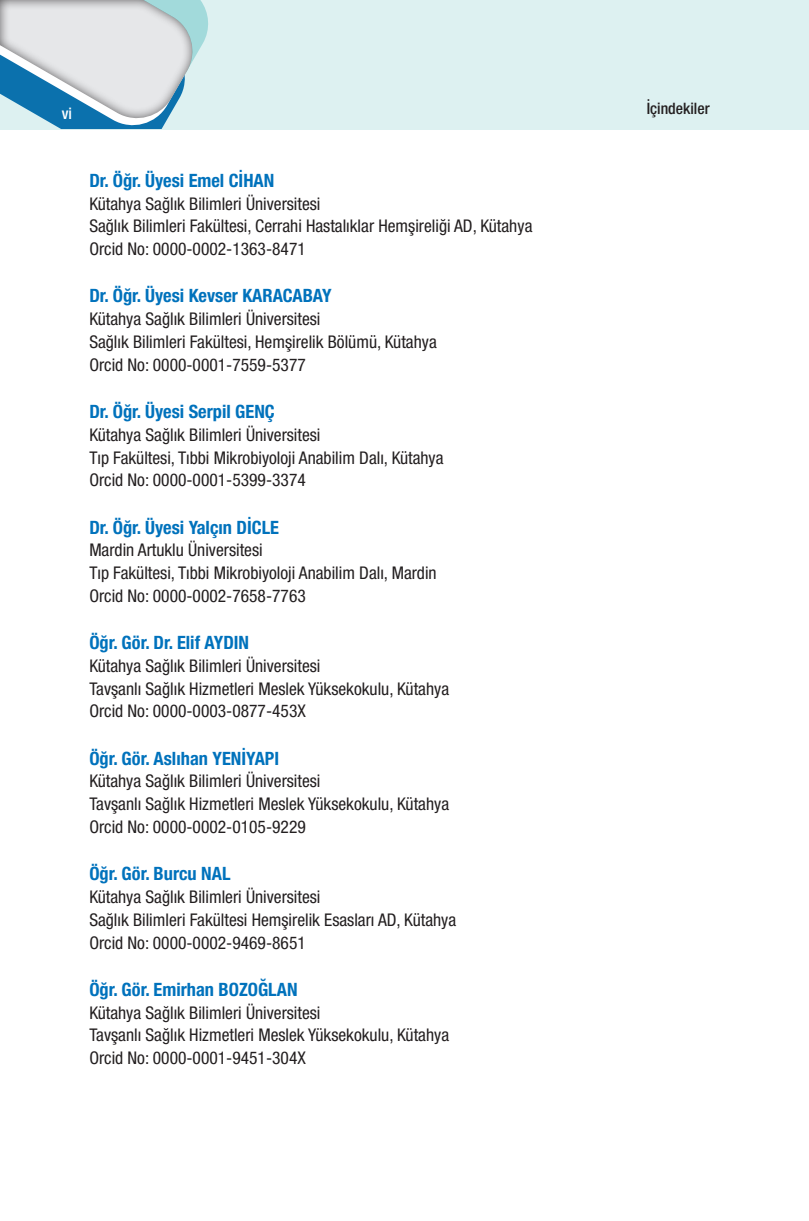
<style>
.page{position:relative;width:809px;height:1221px;background:#fff}
.page>*{position:absolute;margin:0;border:0;box-sizing:border-box;transform-origin:0 0}
.t1{font:700 18.38px "Helvetica 77 Cn";color:#0072bc}
.t2{font:17.5px/22.8px "Helvetica 57 Cn";color:#231f20}
.t3{font:15.75px "Helvetica 67 Med Cn";color:#231f20}
.t4{font:15.75px "Helvetica 67 Med Cn";color:#fff}
</style>
<div class="page">
<div style="left:0;top:0;width:808px;height:129px;background:#ddf1f1"></div>
<svg style="left:0;top:0;width:211px;height:130px"></svg>
<div style="left:0;top:0;width:194px;height:120px;background:#231f20;opacity:.75"></div>
<p class="t4" style="left:62px;top:104px;width:12px">vi</p>
<p class="t3" style="left:646px;top:99px;width:64px">İçindekiler</p>
<p class="t1" style="left:89px;top:169px;width:186px">Dr. Öğr. Üyesi Emel CİHAN</p>
<p class="t2" style="left:89px;top:192px;width:444px">Kütahya Sağlık Bilimleri Üniversitesi<br>Sağlık Bilimleri Fakültesi, Cerrahi Hastalıklar Hemşireliği AD, Kütahya<br>Orcid No: 0000-0002-1363-8471</p>
<p class="t1" style="left:89px;top:285px;width:244px">Dr. Öğr. Üyesi Kevser KARACABAY</p>
<p class="t2" style="left:89px;top:307px;width:349px">Kütahya Sağlık Bilimleri Üniversitesi<br>Sağlık Bilimleri Fakültesi, Hemşirelik Bölümü, Kütahya<br>Orcid No: 0000-0001-7559-5377</p>
<p class="t1" style="left:89px;top:400px;width:187px">Dr. Öğr. Üyesi Serpil GENÇ</p>
<p class="t2" style="left:89px;top:423px;width:356px">Kütahya Sağlık Bilimleri Üniversitesi<br>Tıp Fakültesi, Tıbbi Mikrobiyoloji Anabilim Dalı, Kütahya<br>Orcid No: 0000-0001-5399-3374</p>
<p class="t1" style="left:89px;top:516px;width:191px">Dr. Öğr. Üyesi Yalçın DİCLE</p>
<p class="t2" style="left:89px;top:538px;width:349px">Mardin Artuklu Üniversitesi<br>Tıp Fakültesi, Tıbbi Mikrobiyoloji Anabilim Dalı, Mardin<br>Orcid No: 0000-0002-7658-7763</p>
<p class="t1" style="left:89px;top:631px;width:161px">Öğr. Gör. Dr. Elif AYDIN</p>
<p class="t2" style="left:89px;top:654px;width:361px">Kütahya Sağlık Bilimleri Üniversitesi<br>Tavşanlı Sağlık Hizmetleri Meslek Yüksekokulu, Kütahya<br>Orcid No: 0000-0003-0877-453X</p>
<p class="t1" style="left:89px;top:747px;width:191px">Öğr. Gör. Aslıhan YENİYAPI</p>
<p class="t2" style="left:89px;top:769px;width:361px">Kütahya Sağlık Bilimleri Üniversitesi<br>Tavşanlı Sağlık Hizmetleri Meslek Yüksekokulu, Kütahya<br>Orcid No: 0000-0002-0105-9229</p>
<p class="t1" style="left:89px;top:862px;width:143px">Öğr. Gör. Burcu NAL</p>
<p class="t2" style="left:89px;top:885px;width:368px">Kütahya Sağlık Bilimleri Üniversitesi<br>Sağlık Bilimleri Fakültesi Hemşirelik Esasları AD, Kütahya<br>Orcid No: 0000-0002-9469-8651</p>
<p class="t1" style="left:89px;top:978px;width:210px">Öğr. Gör. Emirhan BOZOĞLAN</p>
<p class="t2" style="left:89px;top:1000px;width:361px">Kütahya Sağlık Bilimleri Üniversitesi<br>Tavşanlı Sağlık Hizmetleri Meslek Yüksekokulu, Kütahya<br>Orcid No: 0000-0001-9451-304X</p>
</div>
